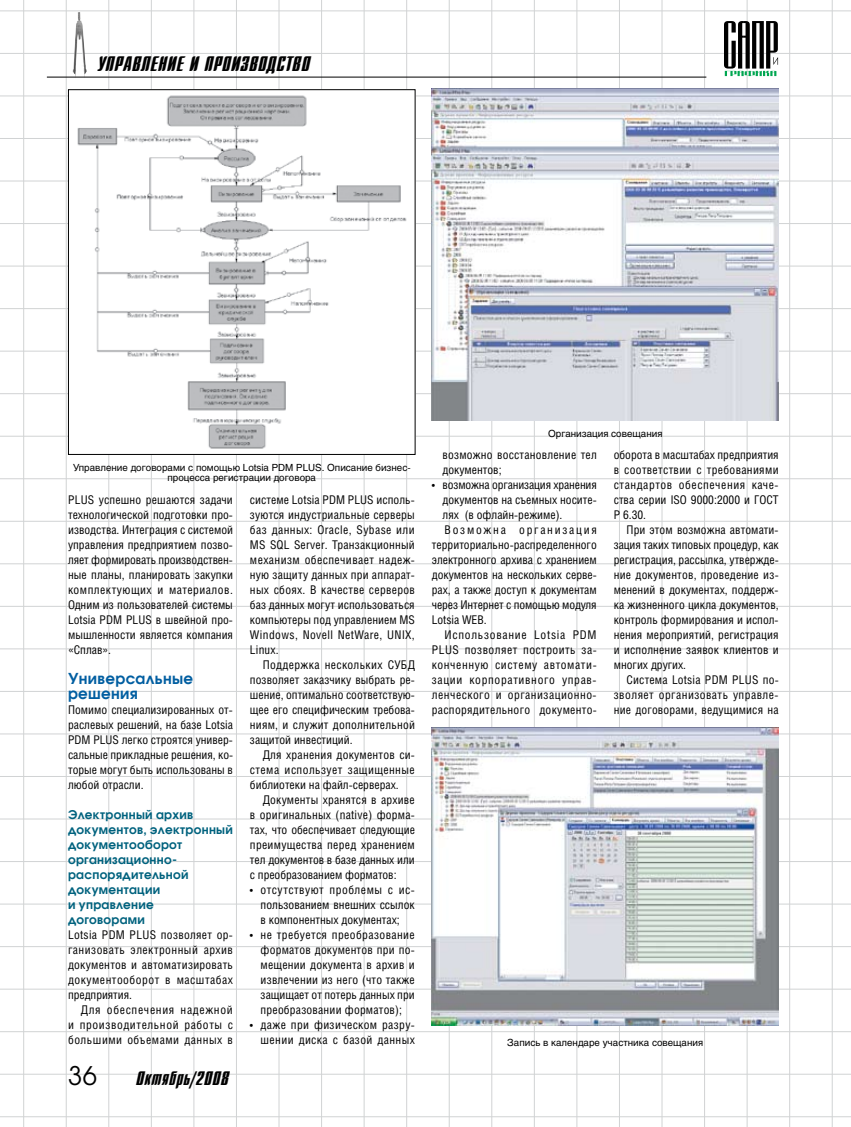
<style>
.page{position:relative;width:851px;height:1127px;background:#fff}
.page>*{position:absolute;margin:0;border:0;box-sizing:border-box;transform-origin:0 0}
.t1{font:25.5px "Avant Garde C";color:#000}
.t2{font:21px "Dagger C";letter-spacing:.025em;color:#000}
.t3{font:19.5px "Dagger C";letter-spacing:.025em;color:#000}
.t4{font:700 15px/15px "Avant Garde C";letter-spacing:.025em;color:#005ea1}
.t5{font:12px/15px "Helios Cond";letter-spacing:.005em;color:#000;text-align:justify}
.t6{font:700 12px/15px "Avant Garde C";letter-spacing:.025em;color:#00627e}
.t7{font:12px "Helios Cond";letter-spacing:.04em;color:#000}
.t8{font:12px/15px "Helios Cond";letter-spacing:.03em;color:#000;text-align:right}
.t9{font:12px "Helios Cond";letter-spacing:.025em;color:#000}
.t10{font:12px "Helios Cond";letter-spacing:.05em;color:#000}
.t11{font:12px "Helios Cond";letter-spacing:.055em;color:#000}
.t12{font:12px "Helios Cond";letter-spacing:.06em;color:#000}
.t13{font:12px "Helios Cond";letter-spacing:.145em;color:#000}
.t14{font:9.75px/10.5px "Helios";color:#000;text-align:center}
</style>
<div class="page">
<hr style="left:831px;top:0;width:1px;height:1127px;background:#d1d3d4">
<hr style="left:789px;top:0;width:1px;height:1127px;background:#d1d3d4">
<hr style="left:746px;top:0;width:1px;height:1127px;background:#d1d3d4">
<hr style="left:704px;top:0;width:1px;height:1127px;background:#d1d3d4">
<hr style="left:661px;top:0;width:1px;height:1127px;background:#d1d3d4">
<hr style="left:619px;top:0;width:1px;height:1127px;background:#d1d3d4">
<hr style="left:576px;top:0;width:1px;height:1127px;background:#d1d3d4">
<hr style="left:534px;top:0;width:1px;height:1127px;background:#d1d3d4">
<hr style="left:491px;top:0;width:1px;height:1127px;background:#d1d3d4">
<hr style="left:449px;top:0;width:1px;height:1127px;background:#d1d3d4">
<hr style="left:406px;top:0;width:1px;height:1127px;background:#d1d3d4">
<hr style="left:363px;top:0;width:1px;height:1127px;background:#d1d3d4">
<hr style="left:321px;top:0;width:1px;height:1127px;background:#d1d3d4">
<hr style="left:278px;top:0;width:1px;height:1127px;background:#d1d3d4">
<hr style="left:236px;top:0;width:1px;height:1127px;background:#d1d3d4">
<hr style="left:193px;top:0;width:1px;height:1127px;background:#d1d3d4">
<hr style="left:151px;top:0;width:1px;height:1127px;background:#d1d3d4">
<hr style="left:108px;top:0;width:1px;height:1127px;background:#d1d3d4">
<hr style="left:66px;top:0;width:1px;height:1127px;background:#d1d3d4">
<hr style="left:23px;top:0;width:1px;height:1127px;background:#d1d3d4">
<hr style="left:0;top:563px;width:850px;height:1px;background:#d1d3d4">
<hr style="left:0;top:521px;width:850px;height:1px;background:#d1d3d4">
<hr style="left:0;top:478px;width:850px;height:1px;background:#d1d3d4">
<hr style="left:0;top:436px;width:850px;height:1px;background:#d1d3d4">
<hr style="left:0;top:393px;width:850px;height:1px;background:#d1d3d4">
<hr style="left:0;top:351px;width:850px;height:1px;background:#d1d3d4">
<hr style="left:0;top:308px;width:850px;height:1px;background:#d1d3d4">
<hr style="left:0;top:266px;width:850px;height:1px;background:#d1d3d4">
<hr style="left:0;top:223px;width:850px;height:1px;background:#d1d3d4">
<hr style="left:0;top:181px;width:850px;height:1px;background:#d1d3d4">
<hr style="left:0;top:138px;width:850px;height:1px;background:#d1d3d4">
<hr style="left:0;top:96px;width:850px;height:1px;background:#d1d3d4">
<hr style="left:0;top:53px;width:850px;height:1px;background:#d1d3d4">
<hr style="left:0;top:11px;width:850px;height:1px;background:#d1d3d4">
<hr style="left:0;top:606px;width:850px;height:1px;background:#d1d3d4">
<hr style="left:0;top:648px;width:850px;height:1px;background:#d1d3d4">
<hr style="left:0;top:691px;width:850px;height:1px;background:#d1d3d4">
<hr style="left:0;top:733px;width:850px;height:1px;background:#d1d3d4">
<hr style="left:0;top:776px;width:850px;height:1px;background:#d1d3d4">
<hr style="left:0;top:818px;width:850px;height:1px;background:#d1d3d4">
<hr style="left:0;top:861px;width:850px;height:1px;background:#d1d3d4">
<hr style="left:0;top:904px;width:850px;height:1px;background:#d1d3d4">
<hr style="left:0;top:946px;width:850px;height:1px;background:#d1d3d4">
<hr style="left:0;top:989px;width:850px;height:1px;background:#d1d3d4">
<hr style="left:0;top:1031px;width:850px;height:1px;background:#d1d3d4">
<hr style="left:0;top:1074px;width:850px;height:1px;background:#d1d3d4">
<hr style="left:0;top:1116px;width:850px;height:1px;background:#d1d3d4">
<img style="left:73px;top:12px;width:14px;height:65px">
<svg style="left:724px;top:21px;width:54px;height:55px"></svg>
<hr style="left:47px;top:77px;width:659px;height:1px;background:#000">
<img style="left:432px;top:89px;width:346px;height:332px">
<img style="left:432px;top:727px;width:346px;height:299px">
<img style="left:70px;top:91px;width:343px;height:362px">
<div style="left:68px;top:89px;width:347px;height:366px;border:1px solid #000"></div>
<h2 class="t2" style="left:98px;top:53px;width:213px">управление и производство</h2>
<p class="t14" style="left:73px;top:462px;width:339px">Управление договорами с помощью Lotsia PDM PLUS. Описание бизнес&shy;процесса регистрации договора</p>
<p class="t5" style="left:68px;top:492px;width:166px">PLUS успешно решаются задачи технологической подготовки про&shy;изводства. Интеграция с системой управления предприятием позво&shy;ляет формировать производствен&shy;ные планы, планировать закупки комплектующих и материалов.<br>Одним из пользователей системы Lotsia PDM PLUS в швейной про&shy;мышленности является компания «Сплав».</p>
<p class="t4" style="left:68px;top:671px;width:127px">Универсальные решения</p>
<p class="t5" style="left:68px;top:702px;width:166px">Помимо специализированных от&shy;раслевых решений, на базе Lotsia PDM PLUS легко строятся универ&shy;сальные прикладные решения, ко&shy;торые могут быть использованы в любой отрасли.</p>
<p class="t6" style="left:68px;top:807px;width:166px">Электронный архив документов, электронный документооборот организационно&shy;распорядительной документации<br>и управление договорами</p>
<p class="t5" style="left:68px;top:927px;width:166px">Lotsia PDM PLUS позволяет ор&shy;ганизовать электронный архив документов и автоматизировать документооборот в масштабах предприятия.</p>
<p class="t5" style="left:68px;top:1002px;width:166px;text-indent:13px">Для обеспечения надежной и производительной работы с большими объемами данных в</p>
<h1 class="t1" style="left:68px;top:1060px;width:30px">36</h1>
<h3 class="t3" style="left:136px;top:1068px;width:94px">Октябрь/2008</h3>
<p class="t5" style="left:250px;top:492px;width:166px">системе Lotsia PDM PLUS исполь&shy;зуются индустриальные серверы баз данных: Oracle, Sybase или MS SQL Server. Транзакционный механизм обеспечивает надеж&shy;ную защиту данных при аппарат&shy;ных сбоях. В качестве серверов баз данных могут использоваться компьютеры под управлением MS Windows, Novell NetWare, UNIX, Linux.</p>
<p class="t5" style="left:250px;top:657px;width:166px;text-indent:13px">Поддержка нескольких СУБД позволяет заказчику выбрать ре&shy;шение, оптимально соответствую&shy;щее его специфическим требова&shy;ниям, и служит дополнительной защитой инвестиций.</p>
<p class="t5" style="left:250px;top:747px;width:166px;text-indent:13px">Для хранения документов си&shy;стема использует защищенные библиотеки на файл-серверах.</p>
<p class="t5" style="left:250px;top:792px;width:166px;text-indent:13px">Документы хранятся в архиве в оригинальных (native) форма&shy;тах, что обеспечивает следующие преимущества перед хранением тел документов в базе данных или с преобразованием форматов:</p>
<p class="t5" style="left:260px;top:882px;width:156px;text-indent:-11px">• отсутствуют проблемы с ис&shy;пользованием внешних ссылок в компонентных документах;</p>
<p class="t5" style="left:260px;top:927px;width:156px;text-indent:-11px">• не требуется преобразование форматов документов при по&shy;мещении документа в архив и извлечении из него (что также защищает от потерь данных при преобразовании форматов);</p>
<p class="t8" style="left:250px;top:1017px;width:166px">• даже при физическом разру&shy;шении диска с базой данных</p>
<p class="t14" style="left:548px;top:428px;width:116px">Организация совещания</p>
<p class="t5" style="left:442px;top:447px;width:156px">возможно восстановление тел документов;</p>
<p class="t5" style="left:432px;top:477px;width:166px">• возможна организация хранения</p>
<p class="t5" style="left:442px;top:492px;width:156px">документов на съемных носите-</p>
<p class="t5" style="left:442px;top:507px;width:121px">лях (в офлайн-режиме).</p>
<p class="t13" style="left:444px;top:523px;width:154px">Возможна организация</p>
<p class="t5" style="left:432px;top:537px;width:166px">территориально-распределенного</p>
<p class="t5" style="left:432px;top:552px;width:166px">электронного архива с хранением</p>
<p class="t5" style="left:432px;top:567px;width:166px">документов на нескольких серве-</p>
<p class="t5" style="left:432px;top:582px;width:166px">рах, а также доступ к документам</p>
<p class="t5" style="left:432px;top:597px;width:166px">через Интернет с помощью модуля</p>
<p class="t5" style="left:432px;top:612px;width:56px">Lotsia WEB.</p>
<p class="t12" style="left:444px;top:628px;width:153px">Использование Lotsia PDM</p>
<p class="t7" style="left:432px;top:643px;width:166px">PLUS позволяет построить за-</p>
<p class="t10" style="left:432px;top:658px;width:166px">конченную систему автомати-</p>
<p class="t11" style="left:432px;top:673px;width:166px">зации корпоративного управ-</p>
<p class="t7" style="left:432px;top:688px;width:166px">ленческого и организационно-</p>
<p class="t9" style="left:432px;top:703px;width:165px">распорядительного документо-</p>
<p class="t5" style="left:613px;top:447px;width:166px">оборота в масштабах предприятия в соответствии с требованиями стандартов обеспечения каче&shy;ства серии ISO 9000:2000 и ГОСТ Р 6.30.</p>
<p class="t5" style="left:613px;top:522px;width:166px;text-indent:13px">При этом возможна автомати&shy;зация таких типовых процедур, как регистрация, рассылка, утвержде&shy;ние документов, проведение из&shy;менений в документах, поддерж&shy;ка жизненного цикла документов, контроль формирования и испол&shy;нения мероприятий, регистрация и исполнение заявок клиентов и многих других.</p>
<p class="t5" style="left:613px;top:672px;width:166px;text-indent:13px">Система Lotsia PDM PLUS по&shy;зволяет организовать управле&shy;ние договорами, ведущимися на</p>
<p class="t14" style="left:507px;top:1037px;width:197px">Запись в календаре участника совещания</p>
</div>
